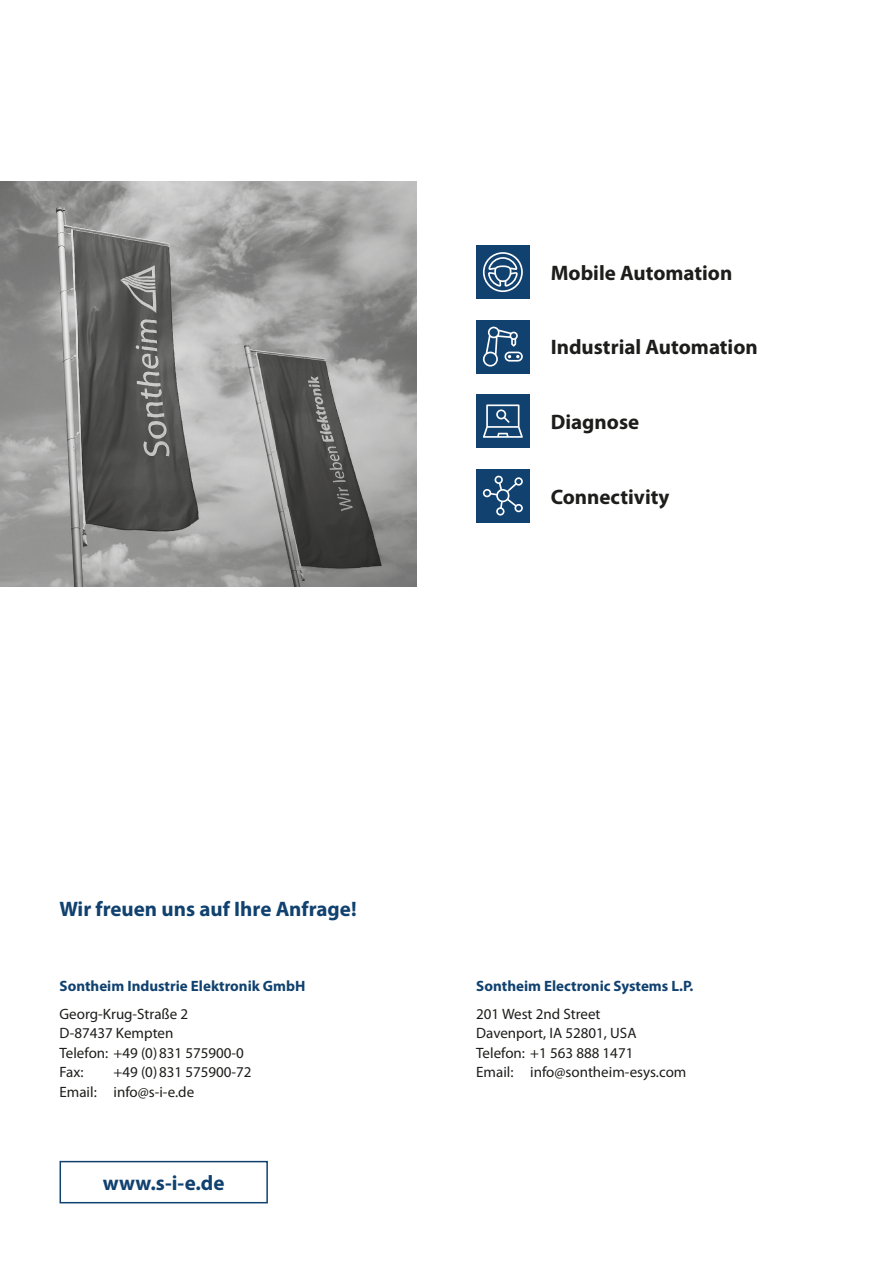
<style>
.page{position:relative;width:893px;height:1263px;background:#fff}
.page>*{position:absolute;margin:0;border:0;box-sizing:border-box;transform-origin:0 0}
.t1{font:700 21px "Myriad Pro";color:#1d1d1b}
.t2{font:700 21px "Myriad Pro";color:#10416f}
.t3{font:15px/19.5px "Myriad Pro";color:#1d1d1b}
.t4{font:700 15px "Myriad Pro";color:#10416f}
</style>
<div class="page">
<div style="left:60px;top:1161px;width:208px;height:42px;border:2px solid #10416f"></div>
<img style="left:0;top:182px;width:417px;height:404px">
<div style="left:476px;top:245px;width:53px;height:54px;background:#10416f"></div>
<svg style="left:483px;top:252px;width:40px;height:40px"></svg>
<div style="left:476px;top:320px;width:53px;height:53px;background:#10416f"></div>
<svg style="left:483px;top:327px;width:40px;height:40px"></svg>
<div style="left:476px;top:469px;width:53px;height:53px;background:#10416f"></div>
<svg style="left:483px;top:475px;width:40px;height:41px"></svg>
<div style="left:476px;top:394px;width:53px;height:54px;background:#10416f"></div>
<svg style="left:483px;top:404px;width:40px;height:34px"></svg>
<h1 class="t1" style="left:551px;top:259px;width:183px">Mobile Automation</h1>
<h1 class="t1" style="left:551px;top:334px;width:209px">Industrial Automation</h1>
<h1 class="t1" style="left:551px;top:408px;width:90px">Diagnose</h1>
<h1 class="t1" style="left:551px;top:483px;width:120px">Connectivity</h1>
<h1 class="t2" style="left:60px;top:895px;width:299px">Wir freuen uns auf Ihre Anfrage!</h1>
<p class="t4" style="left:60px;top:976px;width:247px">Sontheim Industrie Elektronik GmbH</p>
<p class="t3" style="left:60px;top:1004px;width:186px">Georg-Krug-Straße 2<br>D-87437 Kempten<br>Telefon: +49 (0)831 575900-0<br>Fax:</p>
<p class="t3" style="left:60px;top:1062px;width:194px;text-indent:54px">+49 (0)831 575900-72<br>Email: info@s-i-e.de</p>
<h1 class="t2" style="left:103px;top:1169px;width:123px">www.s-i-e.de</h1>
<p class="t4" style="left:476px;top:976px;width:219px">Sontheim Electronic Systems L.P.</p>
<p class="t3" style="left:476px;top:1004px;width:212px">201 West 2nd Street<br>Davenport, IA 52801, USA<br>Telefon: +1 563 888 1471<br>Email: info@sontheim-esys.com</p>
</div>
